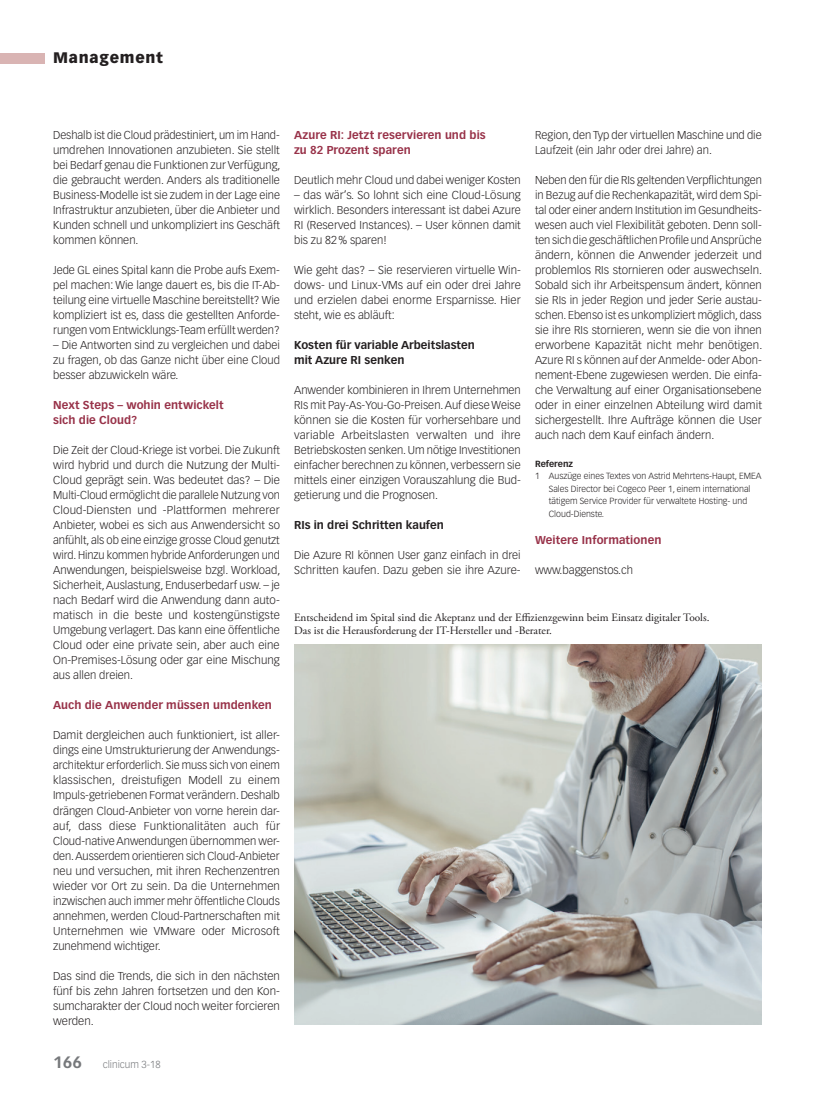
<style>
.page{position:relative;width:815px;height:1099px;background:#fff}
.page>*{position:absolute;margin:0;border:0;box-sizing:border-box;transform-origin:0 0}
.t1{font:900 15px "Vectora LT Std";letter-spacing:.05em;color:#231f20}
.Lauftext{font:300 11.25px/15px "Vectora LT Std";color:#231f20;text-align:justify}
.ZT_MM{font:700 11.25px/15px "Vectora LT Std";letter-spacing:.005em;color:#983249}
.Legende{font:11.25px/13.5px "Adobe Garamond Pro";color:#231f20}
._2__Zwischentitel{font:700 11.25px/15px "Vectora LT Std";color:#231f20}
.t2{font:300 10px "Vectora LT Std";color:#76787b}
.Fussnote{font:300 8.75px/12.5px "Vectora LT Std";color:#231f20}
.Fussnote-2{font:700 8.75px "Vectora LT Std";color:#231f20}
.s1{font-weight:700;font-size:16.25px}
</style>
<div class="page">
<div style="left:0;top:53px;width:45px;height:10px;background:#d9b4b3"></div>
<img style="left:294px;top:644px;width:468px;height:380px">
<h1 class="t1" style="left:53px;top:49px;width:111px">Management</h1>
<p class="Lauftext" style="left:53px;top:128px;width:229px">Deshalb ist die Cloud prädestiniert, um im Hand&shy;umdrehen Innovationen anzubieten. Sie stellt bei Bedarf genau die Funktionen zur Verfügung, die gebraucht werden. Anders als traditionelle Business-Modelle ist sie zudem in der Lage eine Infrastruktur anzubieten, über die Anbieter und Kunden schnell und unkompliziert ins Geschäft kommen können.</p>
<p class="Lauftext" style="left:53px;top:263px;width:228px">Jede GL eines Spital kann die Probe aufs Exem&shy;pel machen: Wie lange dauert es, bis die IT-Ab&shy;teilung eine virtuelle Maschine bereitstellt? Wie kompliziert ist es, dass die gestellten Anforde&shy;rungen vom Entwicklungs-Team erfüllt werden?</p>
<p class="Lauftext" style="left:53px;top:338px;width:228px">– Die Antworten sind zu vergleichen und dabei zu fragen, ob das Ganze nicht über eine Cloud besser abzuwickeln wäre.</p>
<p class="ZT_MM" style="left:53px;top:398px;width:172px">Next Steps – wohin entwickelt sich die Cloud?</p>
<p class="Lauftext" style="left:53px;top:443px;width:229px">Die Zeit der Cloud-Kriege ist vorbei. Die Zukunft wird hybrid und durch die Nutzung der Multi-Cloud geprägt sein. Was bedeutet das? – Die Multi-Cloud ermöglicht die parallele Nutzung von Cloud-Diensten und -Plattformen mehrerer Anbieter, wobei es sich aus Anwendersicht so anfühlt, als ob eine einzige grosse Cloud genutzt wird. Hinzu kommen hybride Anforderungen und Anwendungen, beispielsweise bzgl. Workload, Sicherheit, Auslastung, Enduserbedarf usw. – je nach Bedarf wird die Anwendung dann auto&shy;matisch in die beste und kostengünstigste Umgebung verlagert. Das kann eine öffentliche Cloud oder eine private sein, aber auch eine On-Premises-Lösung oder gar eine Mischung aus allen dreien.</p>
<p class="ZT_MM" style="left:53px;top:698px;width:220px">Auch die Anwender müssen umdenken</p>
<p class="Lauftext" style="left:53px;top:728px;width:228px">Damit dergleichen auch funktioniert, ist aller&shy;dings eine Umstrukturierung der Anwendungs&shy;architektur erforderlich. Sie muss sich von einem klassischen, dreistufigen Modell zu einem Impuls-getriebenen Format verändern. Deshalb drängen Cloud-Anbieter von vorne herein dar&shy;auf, dass diese Funktionalitäten auch für Cloud-native Anwendungen übernommen wer&shy;den. Ausserdem orientieren sich Cloud-Anbieter neu und versuchen, mit ihren Rechenzentren wieder vor Ort zu sein. Da die Unternehmen inzwischen auch immer mehr öffentliche Clouds annehmen, werden Cloud-Partnerschaften mit Unternehmen wie VMware oder Microsoft zunehmend wichtiger.</p>
<p class="Lauftext" style="left:53px;top:968px;width:228px">Das sind die Trends, die sich in den nächsten fünf bis zehn Jahren fortsetzen und den Kon&shy;sumcharakter der Cloud noch weiter forcieren werden.</p>
<p class="t2" style="left:53px;top:1058px;width:109px"><span class="s1">166</span> clinicum 3-18</p>
<p class="ZT_MM" style="left:294px;top:128px;width:193px">Azure RI: Jetzt reservieren und bis zu 82 Prozent sparen</p>
<p class="Lauftext" style="left:294px;top:173px;width:228px">Deutlich mehr Cloud und dabei weniger Kosten</p>
<p class="Lauftext" style="left:294px;top:188px;width:228px">– das wär’s. So lohnt sich eine Cloud-Lösung wirklich. Besonders interessant ist dabei Azure RI (Reserved Instances). – User können damit bis zu 82% sparen!</p>
<p class="Lauftext" style="left:294px;top:263px;width:228px">Wie geht das? – Sie reservieren virtuelle Win&shy;dows- und Linux-VMs auf ein oder drei Jahre und erzielen dabei enorme Ersparnisse. Hier steht, wie es abläuft:</p>
<p class="_2__Zwischentitel" style="left:294px;top:338px;width:182px">Kosten für variable Arbeitslasten mit Azure RI senken</p>
<p class="Lauftext" style="left:294px;top:383px;width:228px">Anwender kombinieren in Ihrem Unternehmen RIs mit Pay-As-You-Go-Preisen. Auf diese Weise können sie die Kosten für vorhersehbare und variable Arbeitslasten verwalten und ihre Betriebskosten senken. Um nötige Investitionen einfacher berechnen zu können, verbessern sie mittels einer einzigen Vorauszahlung die Bud&shy;getierung und die Prognosen.</p>
<p class="_2__Zwischentitel" style="left:294px;top:518px;width:151px">RIs in drei Schritten kaufen</p>
<p class="Lauftext" style="left:294px;top:548px;width:228px">Die Azure RI können User ganz einfach in drei<br>Schritten kaufen. Dazu geben sie ihre Azure-</p>
<p class="Lauftext" style="left:535px;top:128px;width:228px">Region, den Typ der virtuellen Maschine und die<br>Laufzeit (ein Jahr oder drei Jahre) an.</p>
<p class="Lauftext" style="left:535px;top:173px;width:229px">Neben den für die RIs geltenden Verpflichtungen in Bezug auf die Rechenkapazität, wird dem Spi&shy;tal oder einer andern Institution im Gesundheits&shy;wesen auch viel Flexibilität geboten. Denn soll&shy;ten sich die geschäftlichen Profile und Ansprüche ändern, können die Anwender jederzeit und problemlos RIs stornieren oder auswechseln.<br>Sobald sich ihr Arbeitspensum ändert, können sie RIs in jeder Region und jeder Serie austau&shy;schen. Ebenso ist es unkompliziert möglich, dass sie ihre RIs stornieren, wenn sie die von ihnen erworbene Kapazität nicht mehr benötigen.<br>Azure RI s können auf der Anmelde- oder Abon&shy;nement-Ebene zugewiesen werden. Die einfa&shy;che Verwaltung auf einer Organisationsebene oder in einer einzelnen Abteilung wird damit sichergestellt. Ihre Aufträge können die User auch nach dem Kauf einfach ändern.</p>
<p class="Fussnote-2" style="left:535px;top:458px;width:40px">Referenz</p>
<p class="Fussnote" style="left:549px;top:470px;width:214px;text-indent:-14px">1 Auszüge eines Textes von Astrid Mehrtens-Haupt, EMEA Sales Director bei Cogeco Peer 1, einem international tätigem Service Provider für verwaltete Hosting- und Cloud-Dienste.</p>
<p class="ZT_MM" style="left:535px;top:533px;width:128px">Weitere Informationen</p>
<p class="Lauftext" style="left:535px;top:563px;width:99px">www.baggenstos.ch</p>
<p class="Legende" style="left:294px;top:611px;width:417px">Entscheidend im Spital sind die Akeptanz und der Effizienzgewinn beim Einsatz digitaler Tools.<br>Das ist die Herausforderung der IT-Hersteller und -Berater.</p>
</div>
